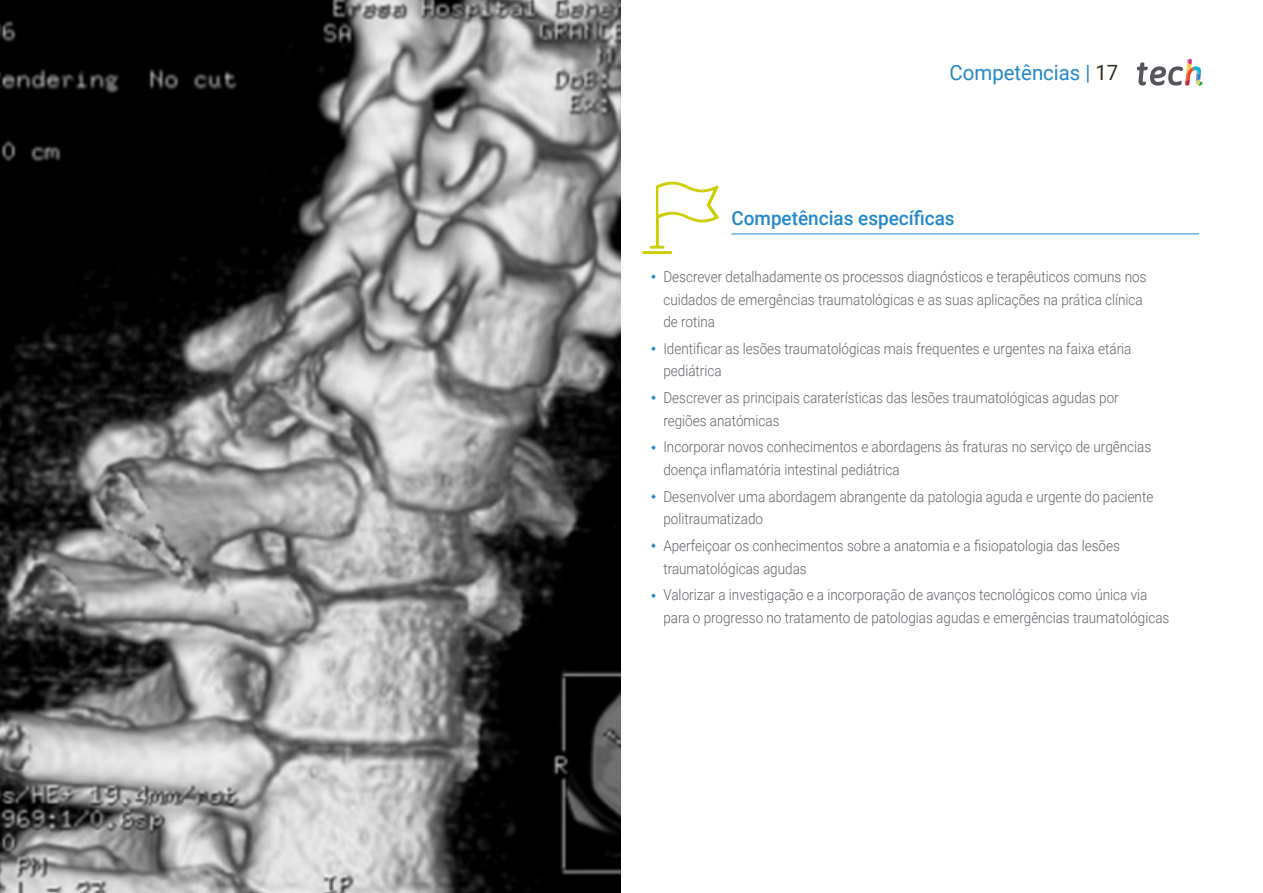
<style>
.page{position:relative;width:1263px;height:893px;background:#fff}
.page>*{position:absolute;margin:0;border:0;box-sizing:border-box;transform-origin:0 0}
.t1{font:21px "Roboto";color:#2488c9}
.t2{font:500 19.5px "Roboto";color:#2488c9}
.t3{font:300 15px/22.5px "Roboto";color:#61646a;scale:.9 1}
.s1{color:#312e20}
</style>
<div class="page">
<img style="left:0;top:0;width:621px;height:893px">
<svg style="left:1137px;top:59px;width:65px;height:27px"></svg>
<hr style="left:731px;top:234px;width:468px;height:1px;background:#2488c9">
<hr style="left:642px;top:251px;width:30px;height:3px;background:#cdce00">
<svg style="left:650px;top:182px;width:69px;height:67px"></svg>
<h1 class="t1" style="left:950px;top:57px;width:170px">Competências | <span class="s1">17</span></h1>
<h2 class="t2" style="left:731px;top:205px;width:225px">Competências específicas</h2>
<p class="t3" style="left:663px;top:265px;width:538px">Descrever detalhadamente os processos diagnósticos e terapêuticos comuns nos cuidados de emergências traumatológicas e as suas aplicações na prática clínica de rotina</p>
<p class="t3" style="left:663px;top:337px;width:522px">Identificar as lesões traumatológicas mais frequentes e urgentes na faixa etária pediátrica</p>
<p class="t3" style="left:663px;top:386px;width:507px">Descrever as principais caraterísticas das lesões traumatológicas agudas por regiões anatómicas</p>
<p class="t3" style="left:663px;top:435px;width:544px">Incorporar novos conhecimentos e abordagens às fraturas no serviço de urgências doença inflamatória intestinal pediátrica</p>
<p class="t3" style="left:663px;top:485px;width:546px">Desenvolver uma abordagem abrangente da patologia aguda e urgente do paciente politraumatizado</p>
<p class="t3" style="left:663px;top:534px;width:509px">Aperfeiçoar os conhecimentos sobre a anatomia e a fisiopatologia das lesões traumatológicas agudas</p>
<p class="t3" style="left:663px;top:583px;width:564px">Valorizar a investigação e a incorporação de avanços tecnológicos como única via para o progresso no tratamento de patologias agudas e emergências traumatológicas</p>
</div>
